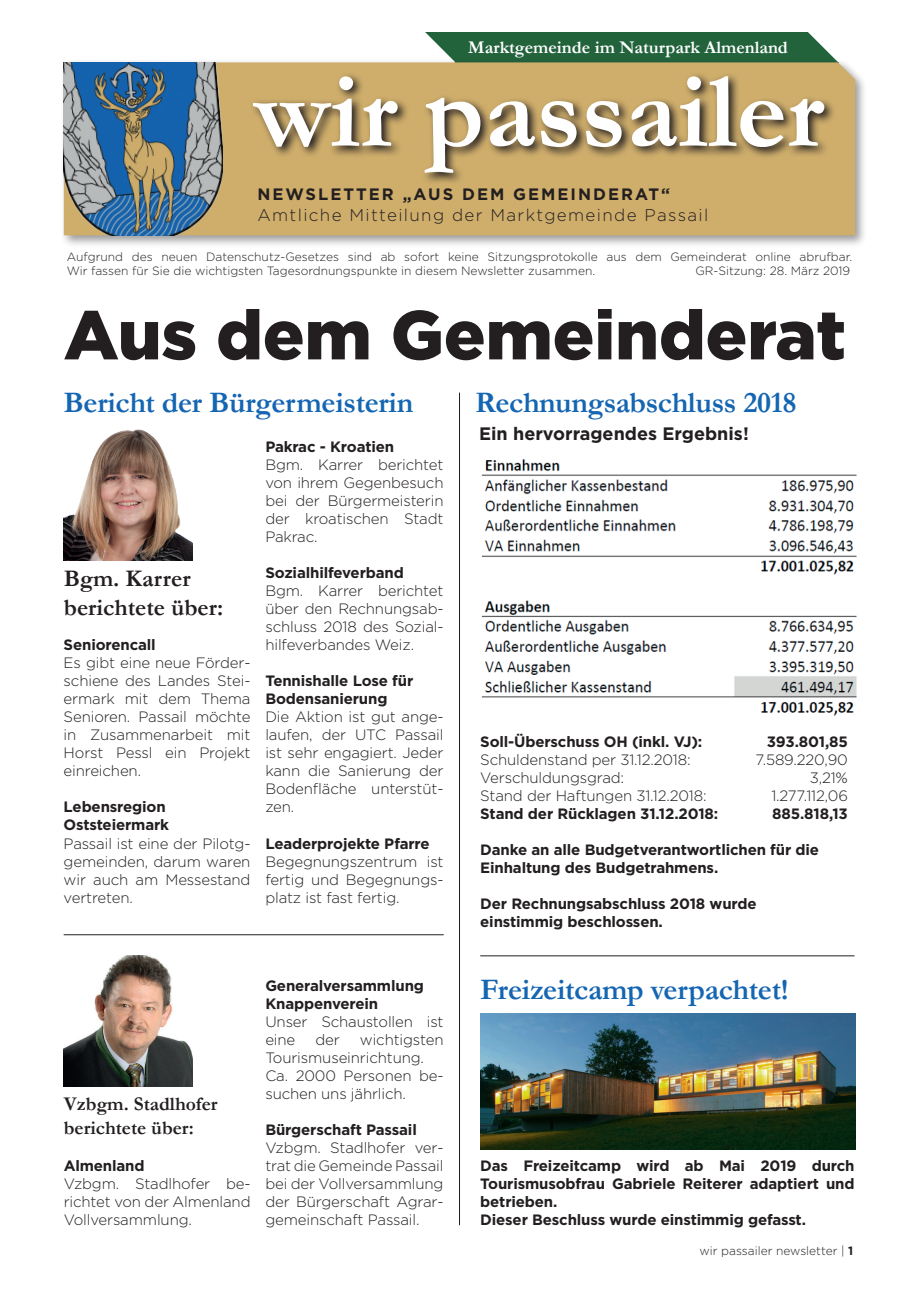
<style>
.page{position:relative;width:919px;height:1289px;background:#fff}
.page>*{position:absolute;margin:0;border:0;box-sizing:border-box;transform-origin:0 0}
.t1{font:700 108px "Garamond";color:#fff}
.t2{font:900 69px "Gotham";color:#231f20}
.t3{font:700 30px "Garamond";letter-spacing:-.01em;color:#1465b2}
.t4{font:700 24px/28.8px "Garamond";color:#231f20}
.t5{font:700 19.5px/23.4px "Garamond";color:#231f20}
.t6{font:700 18px "Garamond";color:#fff}
.t7{font:700 18px "Gotham";color:#231f20}
.t8{font:300 16.95px "Gotham";letter-spacing:.08em;color:#231f20}
.t9{font:700 16.5px "Gotham";letter-spacing:.12em;color:#231f20}
.t10{font:300 15px/18px "Gotham";letter-spacing:-.01em;color:#231f20;text-align:justify}
.t11{font:700 15px/18px "Gotham";letter-spacing:-.01em;color:#231f20}
.t12{font:300 12px/14.4px "Gotham";color:#231f20}
.s1{font-weight:700}
</style>
<div class="page">
<div style="left:418px;top:32px;width:420px;height:30px;background:#22633c"></div>
<svg style="left:418px;top:32px;width:33px;height:26px"></svg>
<div style="left:60px;top:58px;width:807px;height:190px;background:#231f20;opacity:.45"></div>
<div style="left:223px;top:62px;width:632px;height:173px;background:#cfae6c"></div>
<img style="left:64px;top:62px;width:159px;height:173px">
<svg style="left:249px;top:72px;width:587px;height:113px;background:#b0945e"></svg>
<svg style="left:793px;top:32px;width:71px;height:30px"></svg>
<hr style="left:459px;top:392px;width:1px;height:833px;background:#231f20">
<img style="left:64px;top:429px;width:129px;height:131px">
<hr style="left:64px;top:934px;width:379px;height:1px;background:#231f20">
<img style="left:64px;top:955px;width:129px;height:131px">
<img style="left:481px;top:459px;width:376px;height:257px">
<hr style="left:480px;top:955px;width:374px;height:1px;background:#231f20">
<img style="left:480px;top:1013px;width:375px;height:136px">
<p class="t6" style="left:468px;top:35px;width:321px">Marktgemeinde im Naturpark Almenland</p>
<h1 class="t1" style="left:254px;top:39px;width:572px">wir passailer</h1>
<p class="t9" style="left:257px;top:184px;width:414px">NEWSLETTER „AUS DEM GEMEINDERAT“</p>
<p class="t8" style="left:257px;top:204px;width:452px">Amtliche Mitteilung der Marktgemeinde Passail</p>
<p class="t12" style="left:67px;top:249px;width:786px">Aufgrund des neuen Datenschutz-Gesetzes sind ab sofort keine Sitzungsprotokolle aus dem Gemeinderat online abrufbar.<br>Wir fassen für Sie die wichtigsten Tagesordnungspunkte in diesem Newsletter zusammen.</p>
<p class="t12" style="left:695px;top:263px;width:156px">GR-Sitzung: 28. März 2019</p>
<h2 class="t2" style="left:64px;top:287px;width:783px">Aus dem Gemeinderat</h2>
<h3 class="t3" style="left:64px;top:382px;width:351px">Bericht der Bürgermeisterin</h3>
<h3 class="t4" style="left:64px;top:564px;width:161px">Bgm. Karrer berichtete über:</h3>
<p class="t11" style="left:64px;top:636px;width:94px">Seniorencall</p>
<p class="t10" style="left:64px;top:653px;width:188px">Es gibt eine neue Förder&shy;schiene des Landes Stei&shy;ermark mit dem Thema Senioren. Passail möchte in Zusammenarbeit mit Horst Pessl ein Projekt einreichen.</p>
<p class="t11" style="left:64px;top:798px;width:107px">Lebensregion<br>Oststeiermark</p>
<p class="t10" style="left:64px;top:833px;width:188px">Passail ist eine der Pilotg&shy;gemeinden, darum waren wir auch am Messestand vertreten.</p>
<p class="t11" style="left:265px;top:438px;width:130px">Pakrac - Kroatien</p>
<p class="t10" style="left:265px;top:455px;width:180px">Bgm. Karrer berichtet von ihrem Gegenbesuch bei der Bürgermeisterin der kroatischen Stadt Pakrac.</p>
<p class="t11" style="left:265px;top:564px;width:140px">Sozialhilfeverband</p>
<p class="t10" style="left:265px;top:581px;width:180px">Bgm. Karrer berichtet über den Rechnungsab&shy;schluss 2018 des Sozial&shy;hilfeverbandes Weiz.</p>
<p class="t11" style="left:265px;top:672px;width:149px">Tennishalle Lose für<br>Bodensanierung</p>
<p class="t10" style="left:265px;top:707px;width:180px">Die Aktion ist gut ange&shy;laufen, der UTC Passail ist sehr engagiert. Jeder kann die Sanierung der Bodenfläche unterstüt&shy;zen.</p>
<p class="t11" style="left:265px;top:834px;width:166px">Leaderprojekte Pfarre</p>
<p class="t10" style="left:265px;top:851px;width:180px">Begegnungszentrum ist fertig und Begegnungs&shy;platz ist fast fertig.</p>
<h3 class="t5" style="left:64px;top:1092px;width:155px">Vzbgm. Stadlhofer berichtete über:</h3>
<p class="t11" style="left:64px;top:1156px;width:82px">Almenland</p>
<p class="t10" style="left:64px;top:1174px;width:188px">Vzbgm. Stadlhofer be&shy;richtet von der Almenland Vollversammlung.</p>
<p class="t11" style="left:265px;top:976px;width:160px">Generalversammlung<br>Knappenverein</p>
<p class="t10" style="left:265px;top:1012px;width:180px">Unser Schaustollen ist eine</p>
<p class="t10" style="left:265px;top:1030px;width:180px;text-align:left;text-indent:94px">wichtigsten<br>Tourismuseinrichtung.<br>Ca. 2000 Personen be&shy;suchen uns jährlich.</p>
<p class="t11" style="left:265px;top:1120px;width:153px">Bürgerschaft Passail</p>
<p class="t10" style="left:265px;top:1138px;width:180px">Vzbgm. Stadlhofer ver&shy;trat die Gemeinde Passail bei der Vollversammlung der Bürgerschaft Agrar&shy;gemeinschaft Passail.</p>
<p class="t10" style="left:315px;top:1030px;width:26px">der</p>
<h3 class="t3" style="left:475px;top:382px;width:323px">Rechnungsabschluss 2018</h3>
<p class="t7" style="left:479px;top:422px;width:271px">Ein hervorragendes Ergebnis!</p>
<p class="t11" style="left:480px;top:733px;width:223px">Soll-Überschuss OH (inkl. VJ):</p>
<p class="t11" style="left:766px;top:733px;width:83px">393.801,85</p>
<p class="t10" style="left:480px;top:750px;width:212px">Schuldenstand per 31.12.2018:</p>
<p class="t10" style="left:755px;top:750px;width:94px">7.589.220,90</p>
<p class="t10" style="left:480px;top:768px;width:145px">Verschuldungsgrad:</p>
<p class="t10" style="left:809px;top:768px;width:40px">3,21%</p>
<p class="t10" style="left:480px;top:786px;width:228px">Stand der Haftungen 31.12.2018:</p>
<p class="t10" style="left:771px;top:786px;width:78px">1.277.112,06</p>
<p class="t11" style="left:480px;top:805px;width:239px">Stand der Rücklagen 31.12.2018:</p>
<p class="t11" style="left:772px;top:805px;width:77px">885.818,13</p>
<p class="t11" style="left:480px;top:841px;width:340px">Danke an alle Budgetverantwortlichen für die<br>Einhaltung des Budgetrahmens.</p>
<p class="t11" style="left:480px;top:895px;width:278px">Der Rechnungsabschluss 2018 wurde einstimmig beschlossen.</p>
<h3 class="t3" style="left:480px;top:969px;width:310px">Freizeitcamp verpachtet!</h3>
<p class="t11" style="left:480px;top:1156px;width:376px">Das Freizeitcamp wird ab Mai 2019 durch Tourismusobfrau Gabriele Reiterer adaptiert und betrieben.<br>Dieser Beschluss wurde einstimmig gefasst.</p>
<p class="t12" style="left:699px;top:1243px;width:155px">wir passailer newsletter | <span class="s1">1</span></p>
</div>
